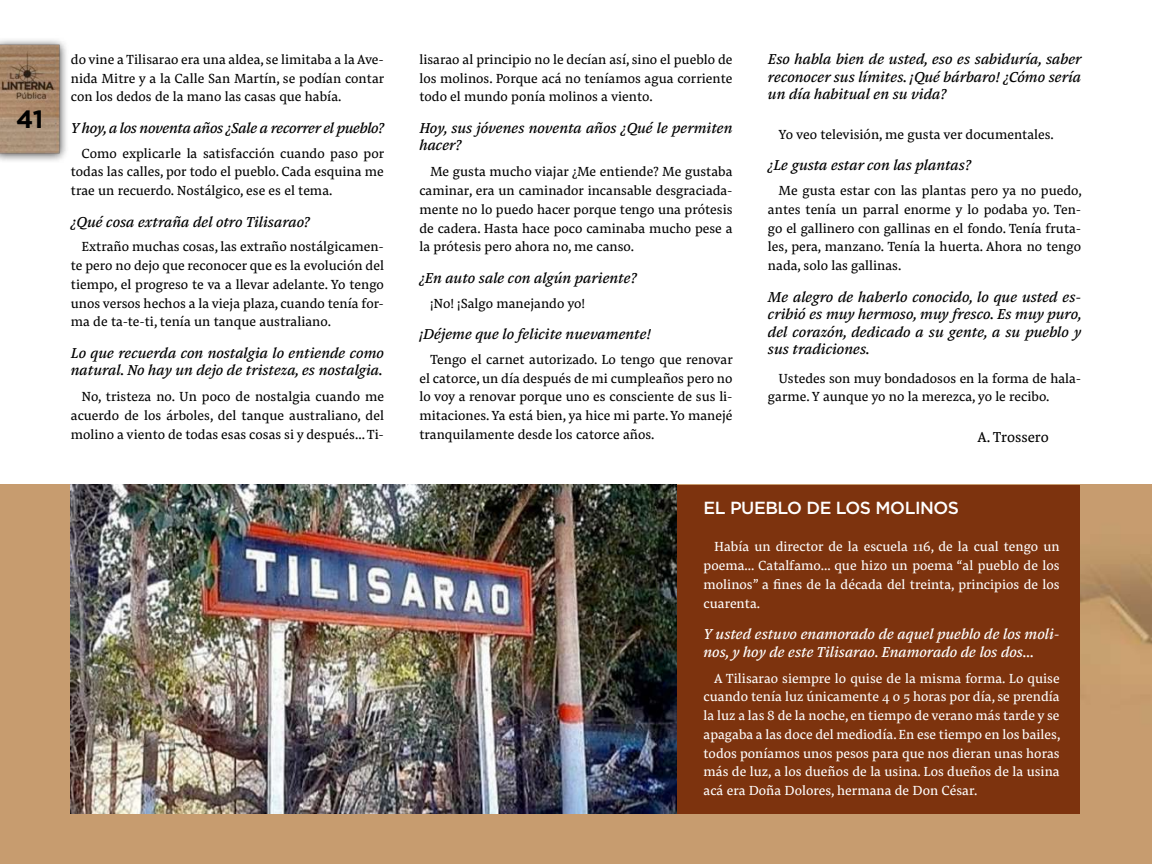
<style>
.page{position:relative;width:1152px;height:864px;background:#fff}
.page>*{position:absolute;margin:0;border:0;box-sizing:border-box;transform-origin:0 0}
.t1{font:700 25px "Gotham";color:#000}
.t2{font:500 17.5px "Gotham";letter-spacing:-.025em;color:#fff}
.t3{font:italic 15px/17.5px "Pensum Pro";color:#000}
.t4{font:italic 15px/17.5px "Pensum Pro";color:#fff}
.t5{font:italic 15px "Pensum Pro";letter-spacing:-.02em;color:#000}
.t6{font:15px "Pensum Pro";color:#000}
.t7{font:13.75px/18.8px "Pensum Pro";color:#000;text-align:justify}
.t8{font:13.75px/18.8px "Pensum Pro";color:#fff;text-align:justify}
</style>
<div class="page">
<div style="left:0;top:485px;width:1152px;height:379px;background:#c79c6f"></div>
<div style="left:670px;top:485px;width:410px;height:328px;background:#7d330e"></div>
<img style="left:71px;top:485px;width:606px;height:328px">
<img style="left:0;top:40px;width:66px;height:121px">
<h1 class="t1" style="left:16px;top:103px;width:29px">41</h1>
<p class="t7" style="left:71px;top:50px;width:315px">do vine a Tilisarao era una aldea, se limitaba a la Ave&shy;nida Mitre y a la Calle San Martín, se podían contar con los dedos de la mano las casas que había.</p>
<p class="t5" style="left:71px;top:117px;width:315px">Y hoy, a los noventa años ¿Sale a recorrer el pueblo?</p>
<p class="t7" style="left:71px;top:143px;width:315px;text-indent:11px">Como explicarle la satisfacción cuando paso por todas las calles, por todo el pueblo. Cada esquina me trae un recuerdo. Nostálgico, ese es el tema.</p>
<p class="t3" style="left:71px;top:213px;width:240px">¿Qué cosa extraña del otro Tilisarao?</p>
<p class="t7" style="left:71px;top:237px;width:315px;text-indent:11px">Extraño muchas cosas, las extraño nostálgicamen&shy;te pero no dejo que reconocer que es la evolución del tiempo, el progreso te va a llevar adelante. Yo tengo unos versos hechos a la vieja plaza, cuando tenía for&shy;ma de ta-te-ti, tenía un tanque australiano.</p>
<p class="t3" style="left:71px;top:344px;width:315px">Lo que recuerda con nostalgia lo entiende como natural. No hay un dejo de tristeza, es nostalgia.</p>
<p class="t7" style="left:71px;top:387px;width:315px;text-indent:11px">No, tristeza no. Un poco de nostalgia cuando me acuerdo de los árboles, del tanque australiano, del molino a viento de todas esas cosas si y después... Ti-</p>
<p class="t7" style="left:419px;top:50px;width:315px">lisarao al principio no le decían así, sino el pueblo de los molinos. Porque acá no teníamos agua corriente todo el mundo ponía molinos a viento.</p>
<p class="t3" style="left:419px;top:119px;width:315px">Hoy, sus jóvenes noventa años ¿Qué le permiten hacer?</p>
<p class="t7" style="left:419px;top:162px;width:315px;text-indent:11px">Me gusta mucho viajar ¿Me entiende? Me gustaba caminar, era un caminador incansable desgraciada&shy;mente no lo puedo hacer porque tengo una prótesis de cadera. Hasta hace poco caminaba mucho pese a la prótesis pero ahora no, me canso.</p>
<p class="t3" style="left:419px;top:269px;width:219px">¿En auto sale con algún pariente?</p>
<p class="t7" style="left:430px;top:293px;width:157px">¡No! ¡Salgo manejando yo!</p>
<p class="t3" style="left:419px;top:325px;width:233px">¡Déjeme que lo felicite nuevamente!</p>
<p class="t7" style="left:419px;top:350px;width:315px;text-indent:11px">Tengo el carnet autorizado. Lo tengo que renovar el catorce, un día después de mi cumpleaños pero no lo voy a renovar porque uno es consciente de sus li&shy;mitaciones. Ya está bien, ya hice mi parte. Yo manejé tranquilamente desde los catorce años.</p>
<p class="t3" style="left:768px;top:50px;width:315px;text-align:justify">Eso habla bien de usted, eso es sabiduría, saber reconocer sus límites. ¡Qué bárbaro! ¿Cómo sería un día habitual en su vida?</p>
<p class="t7" style="left:779px;top:125px;width:277px">Yo veo televisión, me gusta ver documentales.</p>
<p class="t3" style="left:768px;top:156px;width:204px">¿Le gusta estar con las plantas?</p>
<p class="t7" style="left:768px;top:181px;width:315px;text-indent:11px">Me gusta estar con las plantas pero ya no puedo, antes tenía un parral enorme y lo podaba yo. Ten&shy;go el gallinero con gallinas en el fondo. Tenía fruta&shy;les, pera, manzano. Tenía la huerta. Ahora no tengo nada, solo las gallinas.</p>
<p class="t3" style="left:768px;top:288px;width:315px;text-align:justify">Me alegro de haberlo conocido, lo que usted es&shy;cribió es muy hermoso, muy fresco. Es muy puro, del corazón, dedicado a su gente, a su pueblo y sus tradiciones.</p>
<p class="t7" style="left:768px;top:368px;width:315px;text-indent:11px">Ustedes son muy bondadosos en la forma de hala&shy;garme. Y aunque yo no la merezca, yo le recibo.</p>
<p class="t6" style="left:977px;top:426px;width:73px">A. Trossero</p>
<p class="t2" style="left:704px;top:497px;width:257px">EL PUEBLO DE LOS MOLINOS</p>
<p class="t8" style="left:704px;top:537px;width:358px;text-indent:11px">Había un director de la escuela 116, de la cual tengo un poema... Catalfamo... que hizo un poema “al pueblo de los molinos” a fines de la década del treinta, principios de los cuarenta.</p>
<p class="t4" style="left:704px;top:625px;width:358px">Y usted estuvo enamorado de aquel pueblo de los moli&shy;nos, y hoy de este Tilisarao. Enamorado de los dos…</p>
<p class="t8" style="left:704px;top:668px;width:358px;text-indent:11px">A Tilisarao siempre lo quise de la misma forma. Lo quise cuando tenía luz únicamente 4 o 5 horas por día, se prendía la luz a las 8 de la noche, en tiempo de verano más tarde y se apagaba a las doce del mediodía. En ese tiempo en los bailes, todos poníamos unos pesos para que nos dieran unas horas más de luz, a los dueños de la usina. Los dueños de la usina acá era Doña Dolores, hermana de Don César.</p>
</div>
